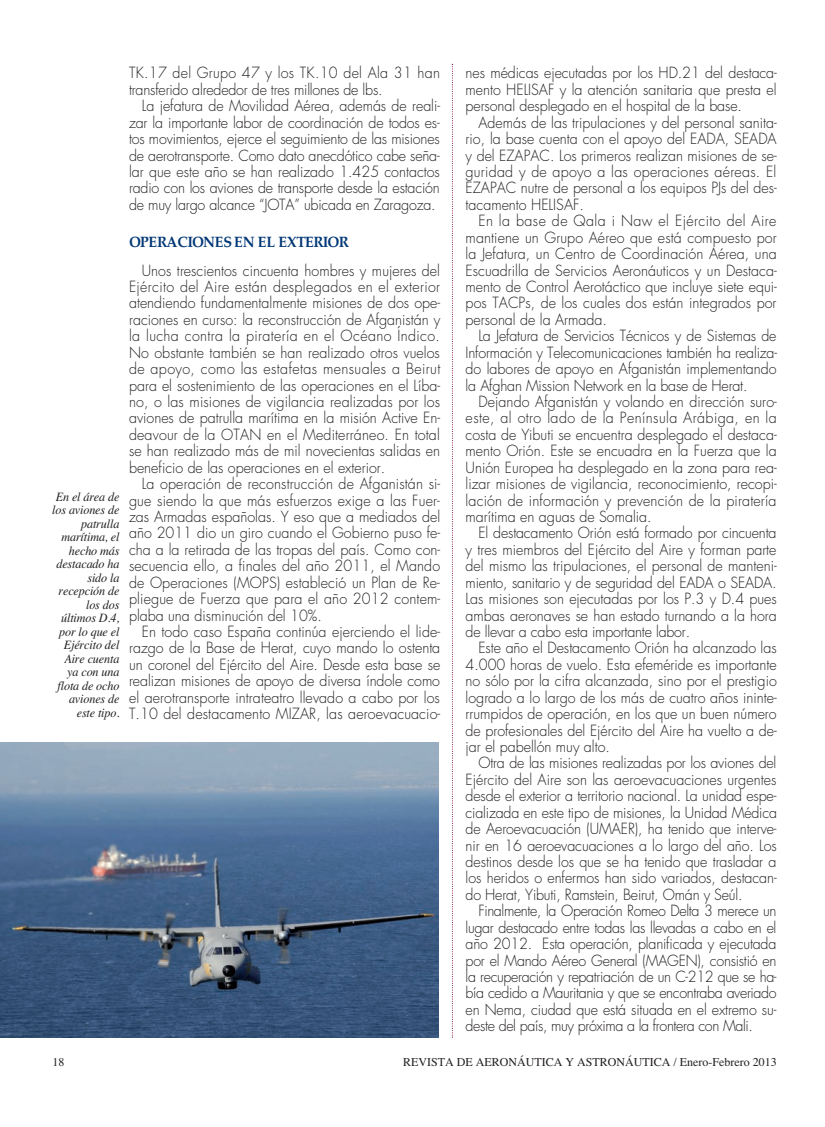
<style>
.page{position:relative;width:825px;height:1127px;background:#fff}
.page>*{position:absolute;margin:0;border:0;box-sizing:border-box;transform-origin:0 0}
.t1{font:300 15px/16.5px "Futura";color:#231f20;text-align:justify;scale:.95 1}
.t2{font:700 15px "Palatino";letter-spacing:-.015em;color:#013775;scale:.95 1}
.t3{font:italic 12.75px/13.5px "Times";letter-spacing:-.01em;color:#231f20;text-align:right;scale:.95 1}
.t4{font:12px "Times";color:#231f20}
</style>
<div class="page">
<svg style="left:452px;top:64px;width:1px;height:973px"></svg>
<img style="left:0;top:743px;width:439px;height:294px">
<p class="t3" style="left:52px;top:491px;width:72px">En el área de los aviones de patrulla marítima, el hecho más destacado ha sido la recepción de los dos últimos D.4, por lo que el<br>Ejército del<br>Aire cuenta ya con una flota de ocho aviones de este tipo.</p>
<p class="t1" style="left:129px;top:66px;width:329px">TK.17 del Grupo 47 y los TK.10 del Ala 31 han transferido alrededor de tres millones de lbs.</p>
<p class="t1" style="left:129px;top:99px;width:329px;text-indent:13px">La jefatura de Movilidad Aérea, además de reali&shy;zar la importante labor de coordinación de todos es&shy;tos movimientos, ejerce el seguimiento de las misiones de aerotransporte. Como dato anecdótico cabe seña&shy;lar que este año se han realizado 1.425 contactos radio con los aviones de transporte desde la estación de muy largo alcance “JOTA” ubicada en Zaragoza.</p>
<p class="t2" style="left:129px;top:236px;width:233px">OPERACIONES EN EL EXTERIOR</p>
<p class="t1" style="left:129px;top:263px;width:329px;text-indent:13px">Unos trescientos cincuenta hombres y mujeres del Ejército del Aire están desplegados en el exterior atendiendo fundamentalmente misiones de dos ope&shy;raciones en curso: la reconstrucción de Afganistán y la lucha contra la piratería en el Océano Índico.<br>No obstante también se han realizado otros vuelos de apoyo, como las estafetas mensuales a Beirut para el sostenimiento de las operaciones en el Líba&shy;no, o las misiones de vigilancia realizadas por los aviones de patrulla marítima en la misión Active En&shy;deavour de la OTAN en el Mediterráneo. En total se han realizado más de mil novecientas salidas en beneficio de las operaciones en el exterior.</p>
<p class="t1" style="left:129px;top:477px;width:329px;text-indent:13px">La operación de reconstrucción de Afganistán si&shy;gue siendo la que más esfuerzos exige a las Fuer&shy;zas Armadas españolas. Y eso que a mediados del año 2011 dio un giro cuando el Gobierno puso fe&shy;cha a la retirada de las tropas del país. Como con&shy;secuencia ello, a finales del año 2011, el Mando de Operaciones (MOPS) estableció un Plan de Re&shy;pliegue de Fuerza que para el año 2012 contem&shy;plaba una disminución del 10%.</p>
<p class="t1" style="left:129px;top:624px;width:329px;text-indent:13px">En todo caso España continúa ejerciendo el lide&shy;razgo de la Base de Herat, cuyo mando lo ostenta un coronel del Ejército del Aire. Desde esta base se realizan misiones de apoyo de diversa índole como el aerotransporte intrateatro llevado a cabo por los T.10 del destacamento MIZAR, las aeroevacuacio-</p>
<p class="t1" style="left:466px;top:66px;width:329px">nes médicas ejecutadas por los HD.21 del destaca&shy;mento HELISAF y la atención sanitaria que presta el personal desplegado en el hospital de la base.</p>
<p class="t1" style="left:466px;top:115px;width:329px;text-indent:13px">Además de las tripulaciones y del personal sanita&shy;rio, la base cuenta con el apoyo del EADA, SEADA y del EZAPAC. Los primeros realizan misiones de se&shy;guridad y de apoyo a las operaciones aéreas. El EZAPAC nutre de personal a los equipos PJs del des&shy;tacamento HELISAF.</p>
<p class="t1" style="left:466px;top:214px;width:329px;text-indent:13px">En la base de Qala i Naw el Ejército del Aire mantiene un Grupo Aéreo que está compuesto por la Jefatura, un Centro de Coordinación Aérea, una Escuadrilla de Servicios Aeronáuticos y un Destaca&shy;mento de Control Aerotáctico que incluye siete equi&shy;pos TACPs, de los cuales dos están integrados por personal de la Armada.</p>
<p class="t1" style="left:466px;top:329px;width:329px;text-indent:13px">La Jefatura de Servicios Técnicos y de Sistemas de Información y Telecomunicaciones también ha realiza&shy;do labores de apoyo en Afganistán implementando la Afghan Mission Network en la base de Herat.</p>
<p class="t1" style="left:466px;top:395px;width:329px;text-indent:13px">Dejando Afganistán y volando en dirección suro&shy;este, al otro lado de la Península Arábiga, en la costa de Yibuti se encuentra desplegado el destaca&shy;mento Orión. Este se encuadra en la Fuerza que la Unión Europea ha desplegado en la zona para rea&shy;lizar misiones de vigilancia, reconocimiento, recopi&shy;lación de información y prevención de la piratería marítima en aguas de Somalia.</p>
<p class="t1" style="left:466px;top:526px;width:329px;text-indent:13px">El destacamento Orión está formado por cincuenta y tres miembros del Ejército del Aire y forman parte del mismo las tripulaciones, el personal de manteni&shy;miento, sanitario y de seguridad del EADA o SEADA.<br>Las misiones son ejecutadas por los P.3 y D.4 pues ambas aeronaves se han estado turnando a la hora de llevar a cabo esta importante labor.</p>
<p class="t1" style="left:466px;top:641px;width:329px;text-indent:13px">Este año el Destacamento Orión ha alcanzado las 4.000 horas de vuelo. Esta efeméride es importante no sólo por la cifra alcanzada, sino por el prestigio logrado a lo largo de los más de cuatro años ininte&shy;rrumpidos de operación, en los que un buen número de profesionales del Ejército del Aire ha vuelto a de&shy;jar el pabellón muy alto.</p>
<p class="t1" style="left:466px;top:756px;width:329px;text-indent:13px">Otra de las misiones realizadas por los aviones del Ejército del Aire son las aeroevacuaciones urgentes desde el exterior a territorio nacional. La unidad espe&shy;cializada en este tipo de misiones, la Unidad Médica de Aeroevacuación (UMAER), ha tenido que interve&shy;nir en 16 aeroevacuaciones a lo largo del año. Los destinos desde los que se ha tenido que trasladar a los heridos o enfermos han sido variados, destacan&shy;do Herat, Yibuti, Ramstein, Beirut, Omán y Seúl.</p>
<p class="t1" style="left:466px;top:904px;width:329px;text-indent:13px">Finalmente, la Operación Romeo Delta 3 merece un lugar destacado entre todas las llevadas a cabo en el año 2012. Esta operación, planificada y ejecutada por el Mando Aéreo General (MAGEN), consistió en la recuperación y repatriación de un C-212 que se ha&shy;bía cedido a Mauritania y que se encontraba averiado en Nema, ciudad que está situada en el extremo su&shy;deste del país, muy próxima a la frontera con Mali.</p>
<p class="t4" style="left:53px;top:1058px;width:13px">18</p>
<p class="t4" style="left:403px;top:1058px;width:375px">REVISTA DE AERONÁUTICA Y ASTRONÁUTICA / Enero-Febrero 2013</p>
</div>
